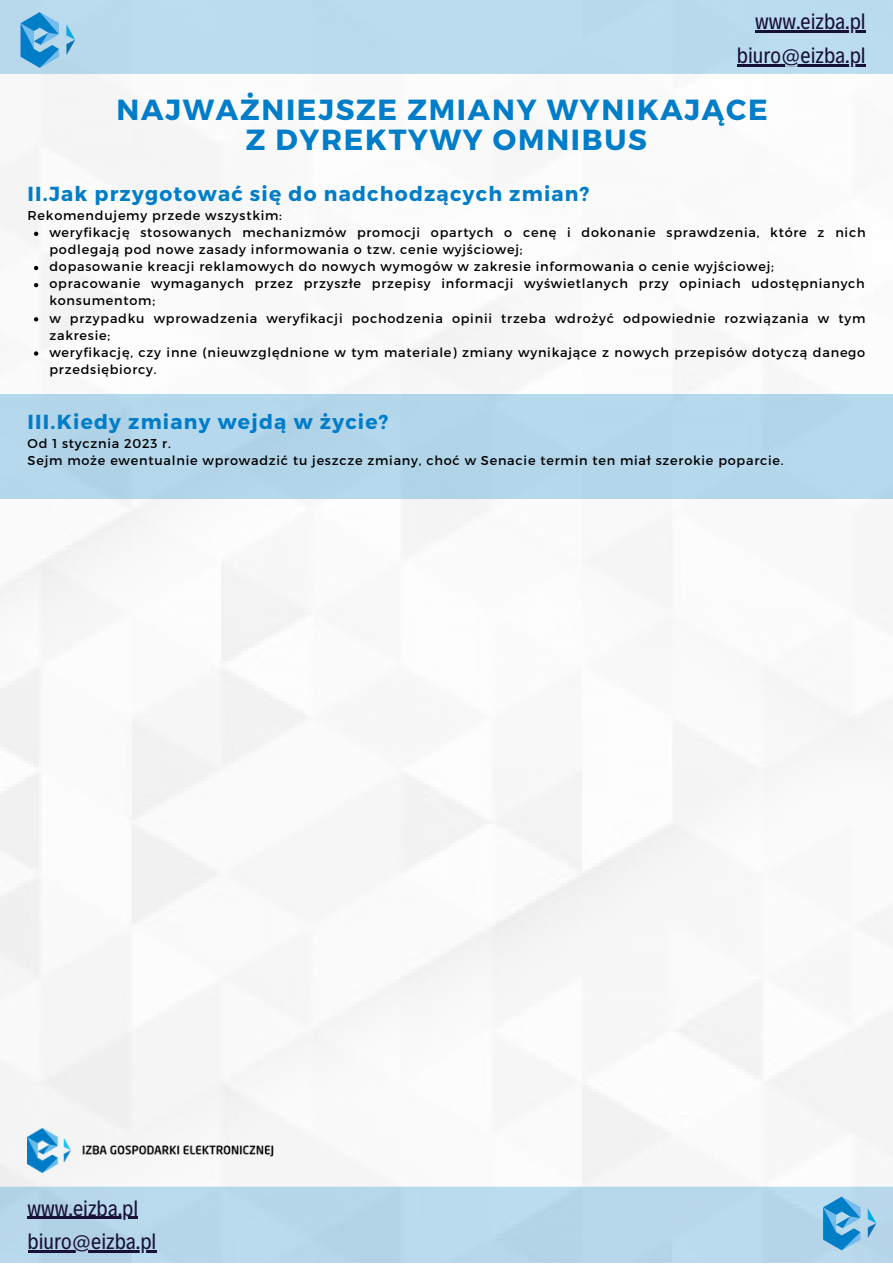
<style>
.page{position:relative;width:893px;height:1264px;background:#fff}
.page>*{position:absolute;margin:0;border:0;box-sizing:border-box;transform-origin:0 0}
.t1{font:700 29.1px/30.3px "Montserrat";letter-spacing:.06em;color:#007dc8;text-align:center}
.t2{font:22.5px/33.8px "Decalotype";color:#181137}
.t3{font:700 20.25px "Montserrat";letter-spacing:.06em;color:#007dc8}
.t4{font:12.75px/17.1px "Montserrat";letter-spacing:.06em;color:#000}
</style>
<div class="page">
<img style="left:0;top:78px;width:892px;height:1108px">
<div style="left:0;top:1186px;width:892px;height:76px;background:#b7d7ea"></div>
<div style="left:0;top:0;width:892px;height:74px;background:#bbdbee"></div>
<img style="left:0;top:12px;width:81px;height:69px">
<hr style="left:28px;top:1216px;width:110px;height:2px;background:#181137">
<hr style="left:28px;top:1250px;width:128px;height:2px;background:#181137">
<img style="left:803px;top:1184px;width:78px;height:67px">
<div style="left:0;top:394px;width:892px;height:104px;background:#b4d6eb"></div>
<svg style="left:34px;top:232px;width:4px;height:4px"></svg>
<svg style="left:34px;top:266px;width:4px;height:4px"></svg>
<svg style="left:34px;top:283px;width:4px;height:4px"></svg>
<svg style="left:34px;top:317px;width:4px;height:4px"></svg>
<svg style="left:34px;top:351px;width:4px;height:4px"></svg>
<hr style="left:755px;top:30px;width:110px;height:3px;background:#181137">
<hr style="left:736px;top:64px;width:129px;height:2px;background:#181137">
<img style="left:28px;top:1128px;width:246px;height:44px">
<h2 class="t2" style="left:736px;top:3px;width:130px;text-align:right">www.eizba.pl biuro@eizba.pl</h2>
<h1 class="t1" style="left:117px;top:93px;width:652px">NAJWAŻNIEJSZE ZMIANY WYNIKAJĄCE<br>Z DYREKTYWY OMNIBUS</h1>
<h3 class="t3" style="left:28px;top:180px;width:563px">II.Jak przygotować się do nadchodzących zmian?</h3>
<p class="t4" style="left:28px;top:206px;width:256px">Rekomendujemy przede wszystkim:</p>
<p class="t4" style="left:49px;top:223px;width:817px">weryfikację stosowanych mechanizmów promocji opartych o cenę i dokonanie sprawdzenia, które z nich podlegają pod nowe zasady informowania o tzw. cenie wyjściowej;<br>dopasowanie kreacji reklamowych do nowych wymogów w zakresie informowania o cenie wyjściowej; opracowanie wymaganych przez przyszłe przepisy informacji wyświetlanych przy opiniach udostępnianych konsumentom;<br>w przypadku wprowadzenia weryfikacji pochodzenia opinii trzeba wdrożyć odpowiednie rozwiązania w tym zakresie;<br>weryfikację, czy inne (nieuwzględnione w tym materiale) zmiany wynikające z nowych przepisów dotyczą danego przedsiębiorcy.</p>
<h3 class="t3" style="left:28px;top:408px;width:362px">III.Kiedy zmiany wejdą w życie?</h3>
<p class="t4" style="left:28px;top:434px;width:757px">Od 1 stycznia 2023 r.<br>Sejm może ewentualnie wprowadzić tu jeszcze zmiany, choć w Senacie termin ten miał szerokie poparcie.</p>
<h2 class="t2" style="left:28px;top:1189px;width:130px">www.eizba.pl biuro@eizba.pl</h2>
</div>
